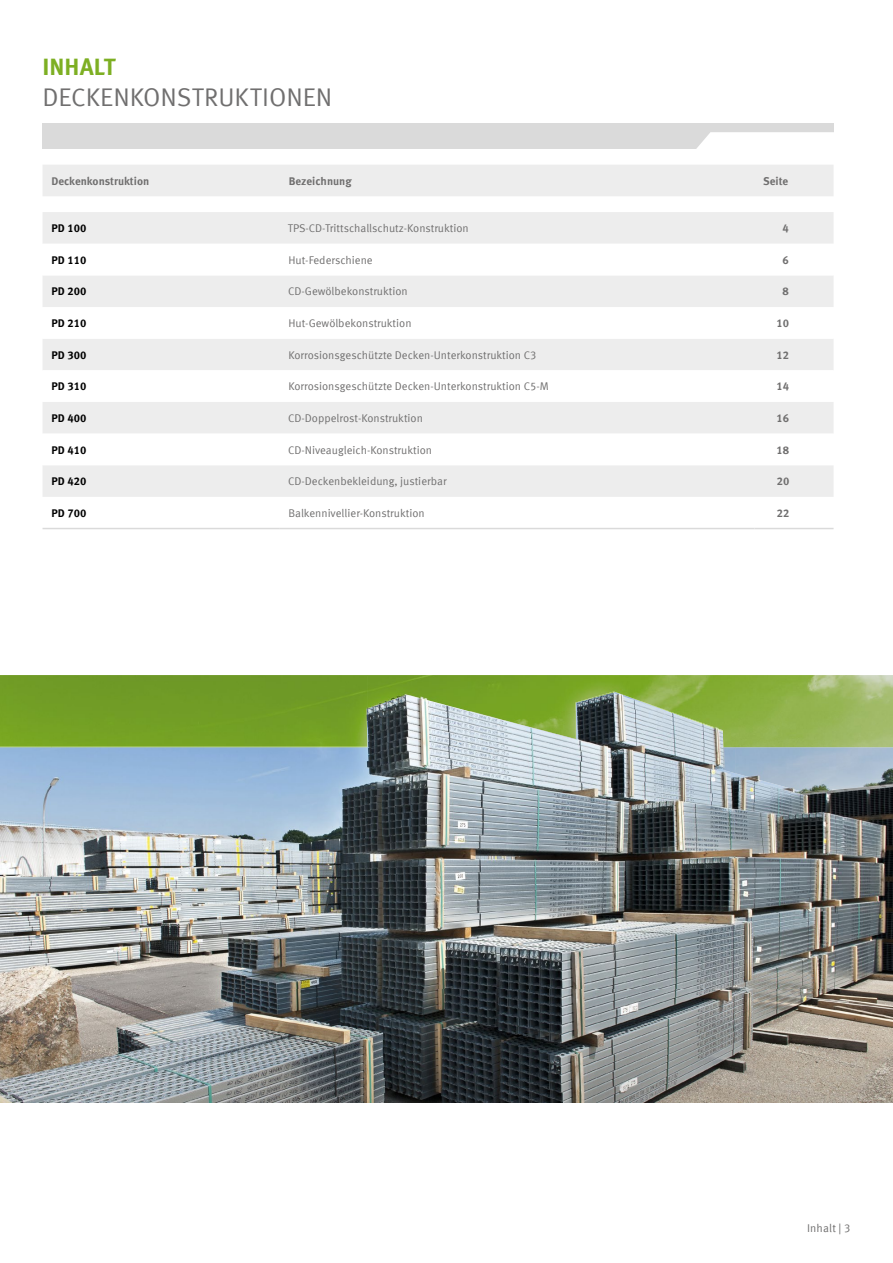
<style>
.page{position:relative;width:893px;height:1263px;background:#fff}
.page>*{position:absolute;margin:0;border:0;box-sizing:border-box;transform-origin:0 0}
.t1{font:25.5px "Meta Offc Pro Norm";letter-spacing:-.005em;color:#706f6f}
.t2{font:700 23.7px "Meta Offc Pro";color:#7daf23}
.t3{font:11.25px "Meta Offc Pro Norm";letter-spacing:.01em;color:#706f6f}
.t4{font:11.1px "Meta Offc Pro Norm";color:#706f6f}
.t5{font:700 11.1px "Meta Offc Pro";color:#706f6f}
.t6{font:700 11.1px "Meta Offc Pro";color:#000}
</style>
<div class="page">
<div style="left:43px;top:124px;width:790px;height:25px;background:#dadada"></div>
<svg style="left:43px;top:165px;width:790px;height:79px;fill:#ededed"></svg>
<svg style="left:43px;top:276px;width:790px;height:221px;fill:#ededed"></svg>
<hr style="left:43px;top:528px;width:237px;height:1px;background:#dadada">
<hr style="left:280px;top:528px;width:474px;height:1px;background:#dadada">
<hr style="left:754px;top:528px;width:79px;height:1px;background:#dadada">
<div style="left:696px;top:132px;width:137px;height:17px;background:#fff"></div>
<img style="left:0;top:711px;width:893px;height:391px">
<img style="left:618px;top:711px;width:51px;height:4px">
<img style="left:51px;top:747px;width:316px;height:1px">
<img style="left:368px;top:711px;width:40px;height:36px">
<img style="left:475px;top:711px;width:143px;height:29px">
<img style="left:723px;top:747px;width:12px;height:26px">
<img style="left:735px;top:747px;width:158px;height:45px">
<img style="left:0;top:675px;width:368px;height:72px">
<img style="left:368px;top:675px;width:525px;height:36px">
<img style="left:468px;top:711px;width:108px;height:28px">
<img style="left:669px;top:711px;width:224px;height:36px">
<h2 class="t2" style="left:43px;top:49px;width:75px">INHALT</h2>
<h1 class="t1" style="left:43px;top:78px;width:291px">DECKENKONSTRUKTIONEN</h1>
<p class="t5" style="left:51px;top:172px;width:99px">Deckenkonstruktion</p>
<p class="t5" style="left:289px;top:172px;width:64px">Bezeichnung</p>
<p class="t5" style="left:763px;top:172px;width:27px">Seite</p>
<p class="t6" style="left:51px;top:220px;width:37px">PD 100</p>
<p class="t4" style="left:288px;top:220px;width:182px">TPS-CD-Trittschallschutz-Konstruktion</p>
<p class="t5" style="left:783px;top:220px;width:8px">4</p>
<p class="t6" style="left:51px;top:251px;width:37px">PD 110</p>
<p class="t4" style="left:288px;top:252px;width:86px">Hut-Federschiene</p>
<p class="t5" style="left:783px;top:251px;width:8px">6</p>
<p class="t6" style="left:51px;top:283px;width:37px">PD 200</p>
<p class="t4" style="left:288px;top:283px;width:121px">CD-Gewölbekonstruktion</p>
<p class="t5" style="left:783px;top:283px;width:8px">8</p>
<p class="t6" style="left:51px;top:315px;width:37px">PD 210</p>
<p class="t4" style="left:288px;top:315px;width:125px">Hut-Gewölbekonstruktion</p>
<p class="t5" style="left:776px;top:315px;width:14px">10</p>
<p class="t6" style="left:51px;top:346px;width:37px">PD 300</p>
<p class="t4" style="left:288px;top:347px;width:250px">Korrosionsgeschützte Decken-Unterkonstruktion C3</p>
<p class="t5" style="left:776px;top:346px;width:14px">12</p>
<p class="t6" style="left:51px;top:378px;width:37px">PD 310</p>
<p class="t4" style="left:288px;top:378px;width:262px">Korrosionsgeschützte Decken-Unterkonstruktion C5-M</p>
<p class="t5" style="left:776px;top:378px;width:14px">14</p>
<p class="t6" style="left:51px;top:409px;width:37px">PD 400</p>
<p class="t4" style="left:288px;top:410px;width:136px">CD-Doppelrost-Konstruktion</p>
<p class="t5" style="left:776px;top:409px;width:14px">16</p>
<p class="t6" style="left:51px;top:441px;width:37px">PD 410</p>
<p class="t4" style="left:288px;top:441px;width:145px">CD-Niveaugleich-Konstruktion</p>
<p class="t5" style="left:776px;top:441px;width:14px">18</p>
<p class="t6" style="left:51px;top:473px;width:37px">PD 420</p>
<p class="t4" style="left:288px;top:473px;width:160px">CD-Deckenbekleidung, justierbar</p>
<p class="t5" style="left:777px;top:473px;width:14px">20</p>
<p class="t6" style="left:51px;top:504px;width:37px">PD 700</p>
<p class="t4" style="left:288px;top:504px;width:138px">Balkennivellier-Konstruktion</p>
<p class="t5" style="left:777px;top:504px;width:14px">22</p>
<p class="t3" style="left:807px;top:1220px;width:45px">Inhalt | 3</p>
</div>
